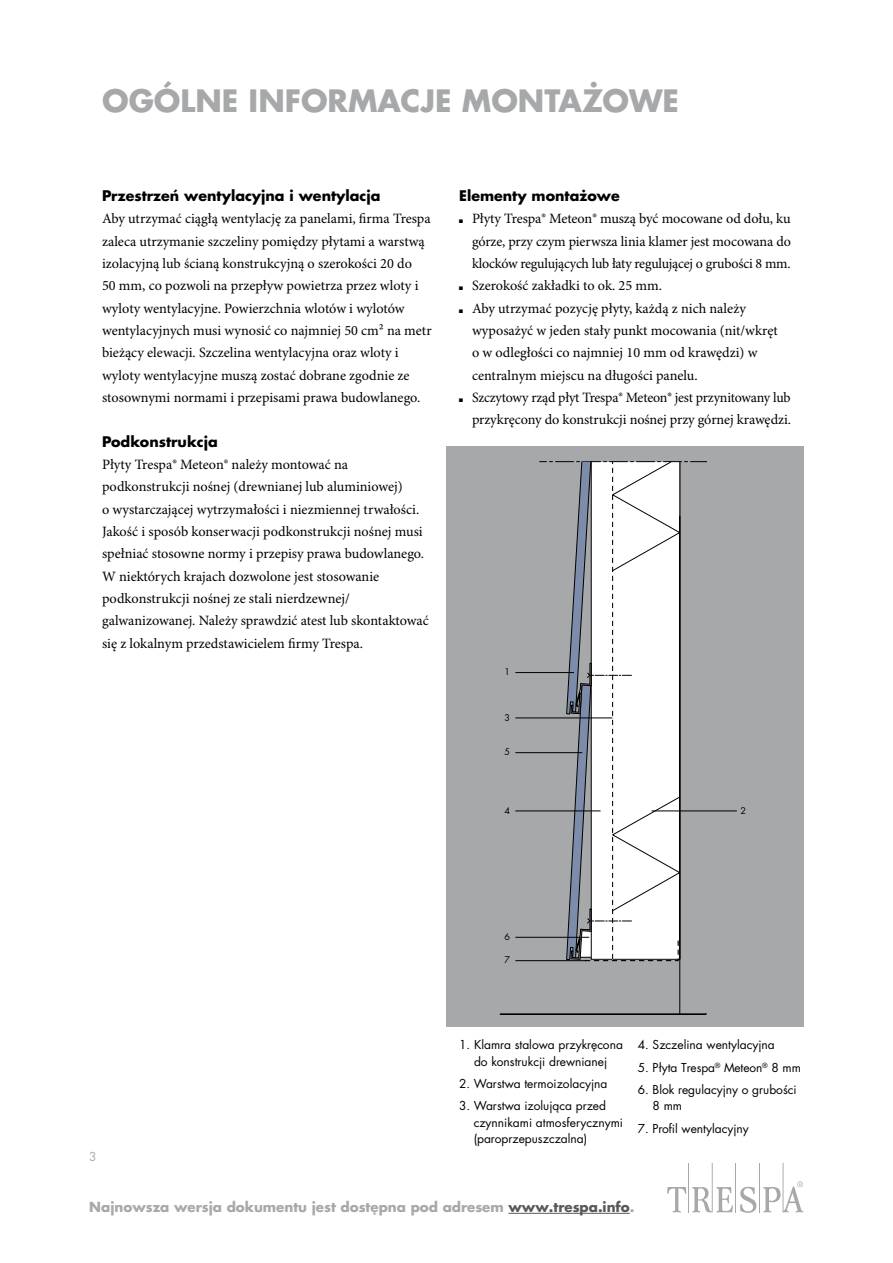
<style>
.page{position:relative;width:893px;height:1263px;background:#fff}
.page>*{position:absolute;margin:0;border:0;box-sizing:border-box;transform-origin:0 0}
.t1{font:700 30px "Futura LT Pro";color:#a7a8aa}
.t2{font:14.25px/22.4px "Minion Pro";color:#000}
.t3{font:700 14.25px "Futura LT Pro";color:#000}
.t4{font:700 13.5px "Futura LT Pro";color:#a7a8aa}
.t5{font:12px/16.4px "Futura LT Pro";color:#000}
.t6{font:12px "TR Futura";letter-spacing:-.005em;color:#000}
.t7{font:12px "TR Futura";color:#a7a8aa}
.t8{font:9px "TR Futura";color:#000}
.s1{font-family:"TR Futura";font-size:7.5px}
.s2{font-family:"Futura LT Pro"}
.s3{color:#58585a}
</style>
<div class="page">
<hr style="left:759px;top:1163px;width:1px;height:49px;background:#a7a8aa">
<hr style="left:783px;top:1163px;width:1px;height:49px;background:#a7a8aa">
<hr style="left:735px;top:1163px;width:1px;height:49px;background:#a7a8aa">
<hr style="left:712px;top:1163px;width:1px;height:49px;background:#a7a8aa">
<hr style="left:688px;top:1163px;width:1px;height:49px;background:#a7a8aa">
<svg style="left:740px;top:1187px;width:16px;height:26px"></svg>
<svg style="left:667px;top:1187px;width:19px;height:25px"></svg>
<svg style="left:692px;top:1187px;width:41px;height:25px"></svg>
<svg style="left:763px;top:1181px;width:40px;height:31px"></svg>
<hr style="left:508px;top:1213px;width:122px;height:1px;background:#58585a">
<div style="left:446px;top:446px;width:358px;height:581px;background:#a7a8aa"></div>
<hr style="left:500px;top:1014px;width:206px;height:1px;background:#000">
<svg style="left:500px;top:461px;width:206px;height:553px"></svg>
<hr style="left:515px;top:960px;width:71px;height:1px;background:#000">
<hr style="left:515px;top:937px;width:74px;height:1px;background:#000">
<hr style="left:515px;top:811px;width:86px;height:1px;background:#000">
<hr style="left:652px;top:811px;width:85px;height:1px;background:#000">
<hr style="left:515px;top:718px;width:97px;height:1px;background:#000">
<hr style="left:515px;top:672px;width:59px;height:1px;background:#000">
<hr style="left:515px;top:752px;width:67px;height:1px;background:#000">
<h1 class="t1" style="left:102px;top:77px;width:268px">OGÓLNE INFORMACJE</h1>
<h1 class="t1" style="left:462px;top:77px;width:167px">MO NTAŻOWE</h1>
<p class="t3" style="left:102px;top:185px;width:280px">Przestrzeń wentylacyjna i wentylacja</p>
<p class="t2" style="left:102px;top:208px;width:331px">Aby utrzymać ciągłą wentylację za panelami, firma Trespa zaleca utrzymanie szczeliny pomiędzy płytami a warstwą izolacyjną lub ścianą konstrukcyjną o szerokości 20 do<br>50 mm, co pozwoli na przepływ powietrza przez wloty i wyloty wentylacyjne. Powierzchnia wlotów i wylotów wentylacyjnych musi wynosić co najmniej 50 cm² na metr bieżący elewacji. Szczelina wentylacyjna oraz wloty i wyloty wentylacyjne muszą zostać dobrane zgodnie ze stosownymi normami i przepisami prawa budowlanego.</p>
<p class="t3" style="left:102px;top:430px;width:117px">Podkonstrukcja</p>
<p class="t2" style="left:102px;top:454px;width:328px">Płyty Trespa® Meteon® należy montować na podkonstrukcji nośnej (drewnianej lub aluminiowej)<br>o wystarczającej wytrzymałości i niezmiennej trwałości.<br>Jakość i sposób konserwacji podkonstrukcji nośnej musi spełniać stosowne normy i przepisy prawa budowlanego.<br>W niektórych krajach dozwolone jest stosowanie podkonstrukcji nośnej ze stali nierdzewnej/ galwanizowanej. Należy sprawdzić atest lub skontaktować się z lokalnym przedstawicielem firmy Trespa.</p>
<p class="t3" style="left:459px;top:185px;width:162px">Elementy montażowe</p>
<p class="t2" style="left:459px;top:208px;width:333px"><span class="s1">防</span> Płyty Trespa® Meteon® muszą być mocowane od dołu, ku</p>
<p class="t2" style="left:472px;top:230px;width:320px">górze, przy czym pierwsza linia klamer jest mocowana do</p>
<p class="t2" style="left:472px;top:253px;width:320px">klocków regulujących lub łaty regulującej o grubości 8 mm.</p>
<p class="t2" style="left:459px;top:275px;width:204px"><span class="s1">防</span> Szerokość zakładki to ok. 25 mm.</p>
<p class="t2" style="left:459px;top:297px;width:288px"><span class="s1">防</span> Aby utrzymać pozycję płyty, każdą z nich należy</p>
<p class="t2" style="left:472px;top:320px;width:307px">wyposażyć w jeden stały punkt mocowania (nit/wkręt</p>
<p class="t2" style="left:472px;top:342px;width:287px">o w odległości co najmniej 10 mm od krawędzi) w</p>
<p class="t2" style="left:472px;top:364px;width:227px">centralnym miejscu na długości panelu.</p>
<p class="t2" style="left:459px;top:387px;width:333px"><span class="s1">防</span> Szczytowy rząd płyt Trespa® Meteon® jest przynitowany lub</p>
<p class="t2" style="left:472px;top:409px;width:320px">przykręcony do konstrukcji nośnej przy górnej krawędzi.</p>
<p class="t8" style="left:504px;top:666px;width:7px">1</p>
<p class="t8" style="left:504px;top:711px;width:7px">3</p>
<p class="t8" style="left:504px;top:746px;width:7px">5</p>
<p class="t8" style="left:504px;top:804px;width:7px">4</p>
<p class="t8" style="left:741px;top:804px;width:7px">2</p>
<p class="t8" style="left:504px;top:930px;width:7px">6</p>
<p class="t8" style="left:504px;top:954px;width:7px">7</p>
<p class="t5" style="left:459px;top:1036px;width:165px;text-align:center">1. Klamra stalowa przykręcona do konstrukcji drewnianej</p>
<p class="t5" style="left:459px;top:1075px;width:150px">2. Warstwa termoizolacyjna</p>
<p class="t5" style="left:474px;top:1097px;width:151px;text-indent:-14px">3. Warstwa izolująca przed czynnikami atmosferycznymi (paroprzepuszczalna)</p>
<p class="t5" style="left:638px;top:1036px;width:139px">4. Szczelina wentylacyjna</p>
<p class="t6" style="left:638px;top:1059px;width:165px"><span class="s2">5. Płyta</span> Trespa<sup>®</sup> Meteon<sup>®</sup> <span class="s2">8 mm</span></p>
<p class="t5" style="left:653px;top:1081px;width:146px;text-indent:-15px">6. Blok regulacyjny o grubości<br>8 mm</p>
<p class="t5" style="left:638px;top:1120px;width:113px">7. Profil wentylacyjny</p>
<p class="t7" style="left:89px;top:1148px;width:9px">3</p>
<p class="t4" style="left:89px;top:1196px;width:547px">Najnowsza wersja dokumentu jest dostępna pod adresem <span class="s3">www.trespa.info</span>.</p>
</div>
